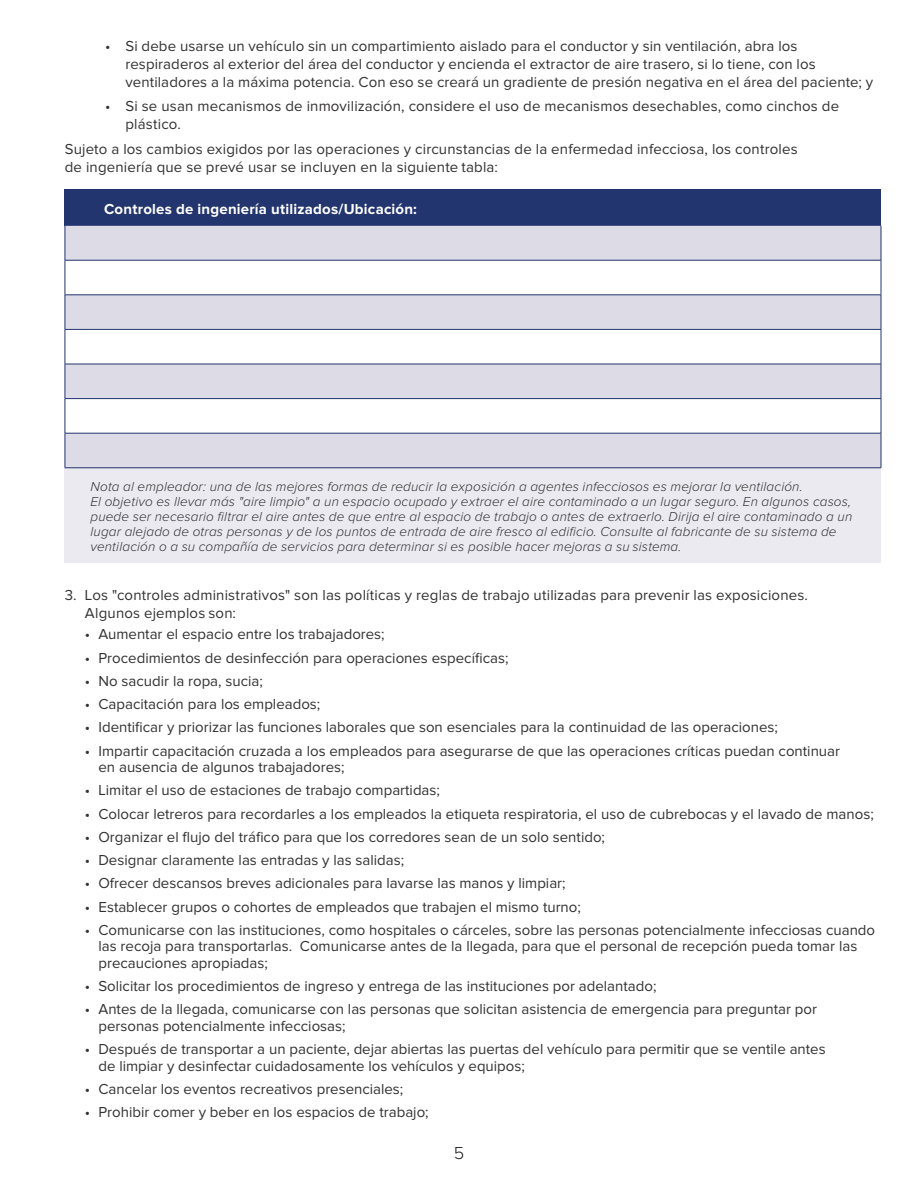
<style>
.page{position:relative;width:918px;height:1188px;background:#fff}
.page>*{position:absolute;margin:0;border:0;box-sizing:border-box;transform-origin:0 0}
.t1{font:300 18px "Proxima Nova";color:#231f20}
.Body_Copy{font:15px/18px "Proxima Nova";color:#333132}
.Charts__Title{font:700 15px "Proxima Nova";letter-spacing:.015em;color:#fff}
.Chart_-_Footer{font:italic 300 13.5px/15px "Proxima Nova";letter-spacing:.01em;color:#333132}
</style>
<div class="page">
<div style="left:65px;top:190px;width:816px;height:36px;background:#23356f"></div>
<svg style="left:66px;top:226px;width:815px;height:242px;fill:#dddbe5"></svg>
<div style="left:65px;top:468px;width:816px;height:95px;background:#ebeaf0"></div>
<hr style="left:65px;top:226px;width:1px;height:34px;background:#23356f">
<hr style="left:881px;top:226px;width:1px;height:34px;background:#23356f">
<hr style="left:65px;top:260px;width:1px;height:35px;background:#23356f">
<hr style="left:881px;top:260px;width:1px;height:35px;background:#23356f">
<hr style="left:65px;top:295px;width:1px;height:34px;background:#23356f">
<hr style="left:881px;top:295px;width:1px;height:34px;background:#23356f">
<hr style="left:65px;top:330px;width:1px;height:34px;background:#23356f">
<hr style="left:881px;top:330px;width:1px;height:34px;background:#23356f">
<hr style="left:65px;top:364px;width:1px;height:34px;background:#23356f">
<hr style="left:881px;top:364px;width:1px;height:34px;background:#23356f">
<hr style="left:65px;top:399px;width:1px;height:34px;background:#23356f">
<hr style="left:881px;top:399px;width:1px;height:34px;background:#23356f">
<hr style="left:65px;top:260px;width:816px;height:1px;background:#23356f">
<hr style="left:65px;top:295px;width:816px;height:1px;background:#23356f">
<hr style="left:65px;top:329px;width:816px;height:1px;background:#23356f">
<hr style="left:65px;top:364px;width:816px;height:1px;background:#23356f">
<hr style="left:65px;top:398px;width:816px;height:1px;background:#23356f">
<hr style="left:65px;top:433px;width:816px;height:1px;background:#23356f">
<hr style="left:65px;top:433px;width:1px;height:35px;background:#23356f">
<hr style="left:881px;top:433px;width:1px;height:35px;background:#23356f">
<hr style="left:65px;top:468px;width:816px;height:1px;background:#23356f">
<p class="Body_Copy" style="left:125px;top:37px;width:749px;text-indent:-20px">• Si debe usarse un vehículo sin un compartimiento aislado para el conductor y sin ventilación, abra los respiraderos al exterior del área del conductor y encienda el extractor de aire trasero, si lo tiene, con los ventiladores a la máxima potencia. Con eso se creará un gradiente de presión negativa en el área del paciente; y</p>
<p class="Body_Copy" style="left:125px;top:98px;width:715px;text-indent:-20px">• Si se usan mecanismos de inmovilización, considere el uso de mecanismos desechables, como cinchos de plástico.</p>
<p class="Body_Copy" style="left:65px;top:141px;width:734px">Sujeto a los cambios exigidos por las operaciones y circunstancias de la enfermedad infecciosa, los controles de ingeniería que se prevé usar se incluyen en la siguiente tabla:</p>
<p class="Charts__Title" style="left:104px;top:202px;width:314px">Controles de ingeniería utilizados/Ubicación:</p>
<p class="Chart_-_Footer" style="left:91px;top:479px;width:763px">Nota al empleador: una de las mejores formas de reducir la exposición a agentes infecciosos es mejorar la ventilación.<br>El objetivo es llevar más "aire limpio" a un espacio ocupado y extraer el aire contaminado a un lugar seguro. En algunos casos, puede ser necesario filtrar el aire antes de que entre al espacio de trabajo o antes de extraerlo. Dirija el aire contaminado a un lugar alejado de otras personas y de los puntos de entrada de aire fresco al edificio. Consulte al fabricante de su sistema de ventilación o a su compañía de servicios para determinar si es posible hacer mejoras a su sistema.</p>
<p class="Body_Copy" style="left:85px;top:586px;width:725px;text-indent:-20px">3. Los "controles administrativos" son las políticas y reglas de trabajo utilizadas para prevenir las exposiciones.<br>Algunos ejemplos son:</p>
<p class="Body_Copy" style="left:85px;top:626px;width:301px">• Aumentar el espacio entre los trabajadores;</p>
<p class="Body_Copy" style="left:85px;top:649px;width:425px">• Procedimientos de desinfección para operaciones específicas;</p>
<p class="Body_Copy" style="left:85px;top:673px;width:179px">• No sacudir la ropa, sucia;</p>
<p class="Body_Copy" style="left:85px;top:696px;width:237px">• Capacitación para los empleados;</p>
<p class="Body_Copy" style="left:85px;top:719px;width:694px">• Identificar y priorizar las funciones laborales que son esenciales para la continuidad de las operaciones;</p>
<p class="Body_Copy" style="left:98px;top:743px;width:743px;line-height:16.5px;text-indent:-14px">• Impartir capacitación cruzada a los empleados para asegurarse de que las operaciones críticas puedan continuar en ausencia de algunos trabajadores;</p>
<p class="Body_Copy" style="left:85px;top:782px;width:356px">• Limitar el uso de estaciones de trabajo compartidas;</p>
<p class="Body_Copy" style="left:85px;top:805px;width:790px">• Colocar letreros para recordarles a los empleados la etiqueta respiratoria, el uso de cubrebocas y el lavado de manos;</p>
<p class="Body_Copy" style="left:85px;top:829px;width:522px">• Organizar el flujo del tráfico para que los corredores sean de un solo sentido;</p>
<p class="Body_Copy" style="left:85px;top:852px;width:321px">• Designar claramente las entradas y las salidas;</p>
<p class="Body_Copy" style="left:85px;top:875px;width:482px">• Ofrecer descansos breves adicionales para lavarse las manos y limpiar;</p>
<p class="Body_Copy" style="left:85px;top:898px;width:497px">• Establecer grupos o cohortes de empleados que trabajen el mismo turno;</p>
<p class="Body_Copy" style="left:98px;top:922px;width:778px;line-height:16.5px;text-indent:-14px">• Comunicarse con las instituciones, como hospitales o cárceles, sobre las personas potencialmente infecciosas cuando las recoja para transportarlas. Comunicarse antes de la llegada, para que el personal de recepción pueda tomar las precauciones apropiadas;</p>
<p class="Body_Copy" style="left:85px;top:978px;width:573px">• Solicitar los procedimientos de ingreso y entrega de las instituciones por adelantado;</p>
<p class="Body_Copy" style="left:98px;top:1002px;width:720px;line-height:16.5px;text-indent:-14px">• Antes de la llegada, comunicarse con las personas que solicitan asistencia de emergencia para preguntar por personas potencialmente infecciosas;</p>
<p class="Body_Copy" style="left:98px;top:1042px;width:729px;line-height:16.5px;text-indent:-14px">• Después de transportar a un paciente, dejar abiertas las puertas del vehículo para permitir que se ventile antes de limpiar y desinfectar cuidadosamente los vehículos y equipos;</p>
<p class="Body_Copy" style="left:85px;top:1081px;width:320px">• Cancelar los eventos recreativos presenciales;</p>
<p class="Body_Copy" style="left:85px;top:1104px;width:345px">• Prohibir comer y beber en los espacios de trabajo;</p>
<p class="t1" style="left:454px;top:1144px;width:12px">5</p>
</div>
